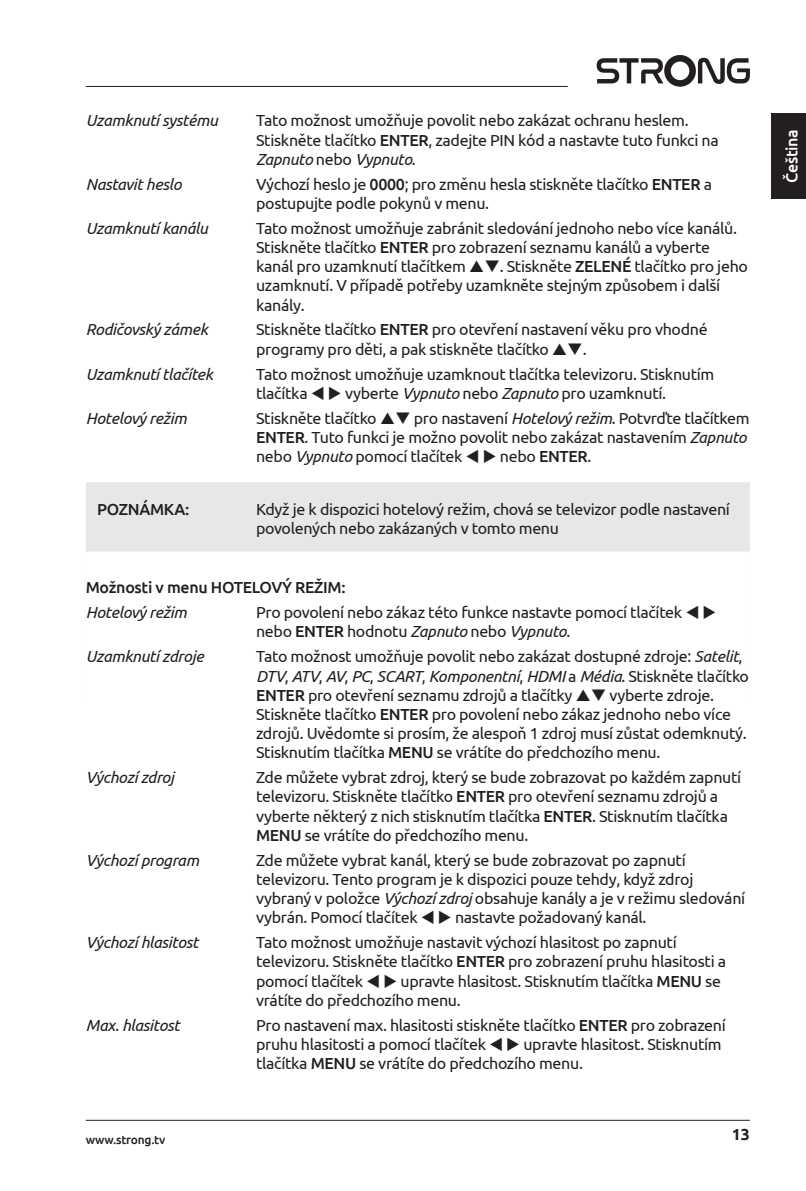
<style>
.page{position:relative;width:806px;height:1191px;background:#fff}
.page>*{position:absolute;margin:0;border:0;box-sizing:border-box;transform-origin:0 0}
.t1{font:16px/19.2px "Ubuntu";letter-spacing:-.02em;color:#231f20}
.t2{font:italic 16px "Ubuntu";letter-spacing:-.02em;color:#231f20}
.t3{font:500 16px "Ubuntu";letter-spacing:-.02em;color:#231f20}
.t4{font:500 16px "Ubuntu";letter-spacing:-.02em;color:#fff}
.t5{font:700 16px "Ubuntu";color:#231f20}
.t6{font:500 12px "Ubuntu";letter-spacing:-.02em;color:#231f20}
.s1{font-weight:500}
.s2{font-style:italic}
</style>
<div class="page">
<div style="left:86px;top:482px;width:663px;height:220px;background:#e6e7e9"></div>
<div style="left:86px;top:551px;width:663px;height:180px;background:#fff"></div>
<div style="left:771px;top:113px;width:34px;height:85px;background:#231f20"></div>
<svg style="left:596px;top:55px;width:153px;height:32px"></svg>
<hr style="left:86px;top:1120px;width:663px;height:1px;background:#231f20">
<hr style="left:86px;top:86px;width:481px;height:1px;background:#231f20">
<p class="t2" style="left:86px;top:111px;width:133px">Uzamknutí systému</p>
<p class="t1" style="left:256px;top:111px;width:464px">Tato možnost umožňuje povolit nebo zakázat ochranu heslem.<br>Stiskněte tlačítko <span class="s1">ENTER</span>, zadejte PIN kód a nastavte tuto funkci na<br><span class="s2">Zapnuto</span> nebo <span class="s2">Vypnuto</span>.</p>
<p class="t2" style="left:86px;top:174px;width:97px">Nastavit heslo</p>
<p class="t1" style="left:256px;top:174px;width:457px">Výchozí heslo je <span class="s1">0000</span>; pro změnu hesla stiskněte tlačítko <span class="s1">ENTER</span> a postupujte podle pokynů v menu.</p>
<p class="t2" style="left:86px;top:218px;width:124px">Uzamknutí kanálu</p>
<p class="t1" style="left:256px;top:218px;width:493px">Tato možnost umožňuje zabránit sledování jednoho nebo více kanálů.<br>Stiskněte tlačítko <span class="s1">ENTER</span> pro zobrazení seznamu kanálů a vyberte kanál pro uzamknutí tlačítkem ❑. Stiskněte <span class="s1">ZELENÉ</span> tlačítko pro jeho uzamknutí. V případě potřeby uzamkněte stejným způsobem i další kanály.</p>
<p class="t2" style="left:86px;top:320px;width:124px">Rodičovský zámek</p>
<p class="t1" style="left:256px;top:320px;width:453px">Stiskněte tlačítko <span class="s1">ENTER</span> pro otevření nastavení věku pro vhodné programy pro děti, a pak stiskněte tlačítko ❑.</p>
<p class="t2" style="left:86px;top:364px;width:129px">Uzamknutí tlačítek</p>
<p class="t1" style="left:256px;top:364px;width:459px">Tato možnost umožňuje uzamknout tlačítka televizoru. Stisknutím tlačítka ▼ ◆ vyberte <span class="s2">Vypnuto</span> nebo <span class="s2">Zapnuto</span> pro uzamknutí.</p>
<p class="t2" style="left:86px;top:408px;width:102px">Hotelový režim</p>
<p class="t1" style="left:256px;top:408px;width:494px">Stiskněte tlačítko ❑ pro nastavení <span class="s2">Hotelový režim</span>. Potvrďte tlačítkem<br><span class="s1">ENTER</span>. Tuto funkci je možno povolit nebo zakázat nastavením <span class="s2">Zapnuto </span>nebo <span class="s2">Vypnuto</span> pomocí tlačítek ▼ ◆ nebo <span class="s1">ENTER</span>.</p>
<p class="t3" style="left:97px;top:499px;width:94px">POZNÁMKA:</p>
<p class="t1" style="left:256px;top:499px;width:475px">Když je k dispozici hotelový režim, chová se televizor podle nastavení povolených nebo zakázaných v tomto menu</p>
<p class="t3" style="left:86px;top:577px;width:261px">Možnosti v menu HOTELOVÝ REŽIM:</p>
<p class="t2" style="left:86px;top:603px;width:102px">Hotelový režim</p>
<p class="t1" style="left:256px;top:602px;width:461px">Pro povolení nebo zákaz této funkce nastavte pomocí tlačítek ▼ ◆ nebo <span class="s1">ENTER</span> hodnotu <span class="s2">Zapnuto</span> nebo <span class="s2">Vypnuto</span>.</p>
<p class="t2" style="left:86px;top:647px;width:119px">Uzamknutí zdroje</p>
<p class="t1" style="left:256px;top:646px;width:494px">Tato možnost umožňuje povolit nebo zakázat dostupné zdroje: <span class="s2">Satelit</span>, <span class="s2">DTV</span>, <span class="s2">ATV</span>, <span class="s2">AV</span>, <span class="s2">PC</span>, <span class="s2">SCART</span>, <span class="s2">Komponentní</span>, <span class="s2">HDMI</span> a <span class="s2">Média</span>. Stiskněte tlačítko <span class="s1">ENTER</span> pro otevření seznamu zdrojů a tlačítky ❑ vyberte zdroje.<br>Stiskněte tlačítko <span class="s1">ENTER</span> pro povolení nebo zákaz jednoho nebo více zdrojů. Uvědomte si prosím, že alespoň 1 zdroj musí zůstat odemknutý.<br>Stisknutím tlačítka <span class="s1">MENU</span> se vrátíte do předchozího menu.</p>
<p class="t2" style="left:86px;top:768px;width:90px">Výchozí zdroj</p>
<p class="t1" style="left:256px;top:767px;width:486px">Zde můžete vybrat zdroj, který se bude zobrazovat po každém zapnutí televizoru. Stiskněte tlačítko <span class="s1">ENTER</span> pro otevření seznamu zdrojů a vyberte některý z nich stisknutím tlačítka <span class="s1">ENTER</span>. Stisknutím tlačítka <span class="s1">MENU</span> se vrátíte do předchozího menu.</p>
<p class="t2" style="left:86px;top:850px;width:115px">Výchozí program</p>
<p class="t1" style="left:256px;top:850px;width:490px">Zde můžete vybrat kanál, který se bude zobrazovat po zapnutí televizoru. Tento program je k dispozici pouze tehdy, když zdroj vybraný v položce <span class="s2">Výchozí zdroj</span> obsahuje kanály a je v režimu sledování vybrán. Pomocí tlačítek ▼ ◆ nastavte požadovaný kanál.</p>
<p class="t2" style="left:86px;top:932px;width:114px">Výchozí hlasitost</p>
<p class="t1" style="left:256px;top:932px;width:471px">Tato možnost umožňuje nastavit výchozí hlasitost po zapnutí televizoru. Stiskněte tlačítko <span class="s1">ENTER</span> pro zobrazení pruhu hlasitosti a pomocí tlačítek ▼ ◆ upravte hlasitost. Stisknutím tlačítka <span class="s1">MENU</span> se vrátíte do předchozího menu.</p>
<p class="t2" style="left:86px;top:1015px;width:95px">Max. hlasitost</p>
<p class="t1" style="left:256px;top:1015px;width:471px">Pro nastavení max. hlasitosti stiskněte tlačítko <span class="s1">ENTER</span> pro zobrazení pruhu hlasitosti a pomocí tlačítek ▼ ◆ upravte hlasitost. Stisknutím tlačítka <span class="s1">MENU</span> se vrátíte do předchozího menu.</p>
<p class="t6" style="left:86px;top:1132px;width:81px">www.strong.tv</p>
<p class="t5" style="left:731px;top:1124px;width:19px">13</p>
<p class="t4" style="left:781px;top:183px;width:55px;rotate:-90deg">Čeština</p>
</div>
